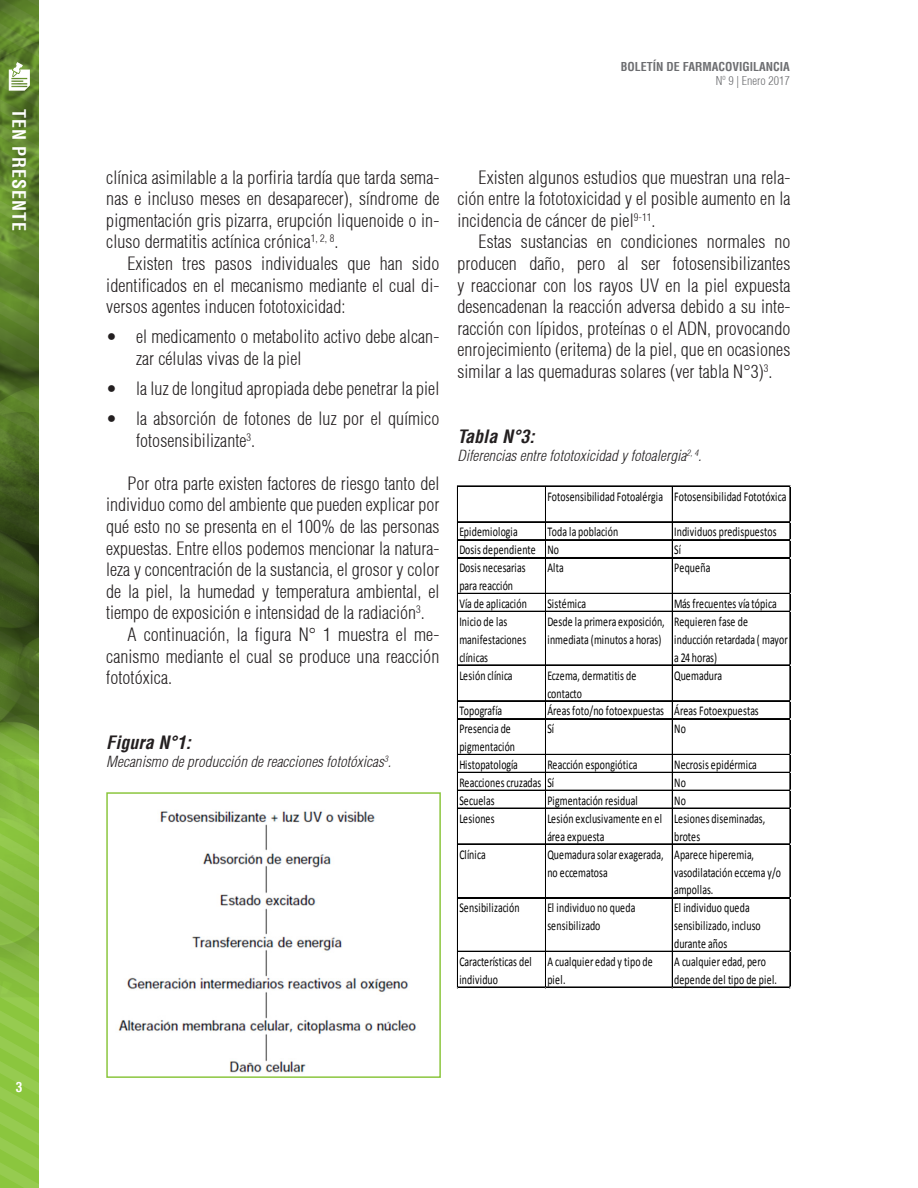
<style>
.page{position:relative;width:918px;height:1188px;background:#fff}
.page>*{position:absolute;margin:0;border:0;box-sizing:border-box;transform-origin:0 0}
.texto_normal_01{font:300 condensed 18px/21.6px "Helvetica";letter-spacing:.005em;color:#231f20;text-align:justify}
.texto_normal_numerad{font:300 condensed 18px/21.6px "Helvetica";letter-spacing:.005em;color:#231f20}
.graficos_A{font:italic 700 condensed 18px "Helvetica";letter-spacing:.005em;color:#231f20}
.t1{font:700 condensed 18px "Helvetica";letter-spacing:.05em;color:#fff}
.graficos_B{font:italic 300 condensed 15px "Helvetica";letter-spacing:.005em;color:#231f20}
.t2{font:700 condensed 13.5px "Helvetica";color:#fff}
.t3{font:13.35px/17.9px "Calibri";letter-spacing:.01em;color:#000;scale:.73 1}
.t4{font:700 condensed 12px "Helvetica";color:#6c6d70}
.t5{font:300 condensed 12px "Helvetica";color:#6c6d70}
</style>
<div class="page">
<svg style="left:0;top:0;width:39px;height:1188px;background:#689033"></svg>
<img style="left:118px;top:811px;width:298px;height:262px">
<div style="left:106px;top:792px;width:335px;height:286px;border:2px solid #8bc63e"></div>
<hr style="left:458px;top:486px;width:332px;height:1px;background:#000">
<hr style="left:458px;top:522px;width:332px;height:1px;background:#000">
<hr style="left:458px;top:539px;width:332px;height:1px;background:#000">
<hr style="left:458px;top:540px;width:332px;height:1px;background:#000">
<hr style="left:458px;top:557px;width:332px;height:1px;background:#000">
<hr style="left:458px;top:558px;width:332px;height:1px;background:#000">
<hr style="left:458px;top:593px;width:332px;height:1px;background:#000">
<hr style="left:458px;top:611px;width:332px;height:1px;background:#000">
<hr style="left:458px;top:665px;width:332px;height:1px;background:#000">
<hr style="left:458px;top:700px;width:332px;height:1px;background:#000">
<hr style="left:458px;top:701px;width:332px;height:1px;background:#000">
<hr style="left:458px;top:718px;width:332px;height:1px;background:#000">
<hr style="left:458px;top:719px;width:332px;height:1px;background:#000">
<hr style="left:458px;top:754px;width:332px;height:1px;background:#000">
<hr style="left:458px;top:772px;width:332px;height:1px;background:#000">
<hr style="left:458px;top:790px;width:332px;height:1px;background:#000">
<hr style="left:458px;top:808px;width:332px;height:1px;background:#000">
<hr style="left:458px;top:844px;width:332px;height:1px;background:#000">
<hr style="left:458px;top:897px;width:332px;height:1px;background:#000">
<hr style="left:458px;top:898px;width:332px;height:1px;background:#000">
<hr style="left:458px;top:951px;width:332px;height:1px;background:#000">
<hr style="left:457px;top:486px;width:1px;height:502px;background:#000">
<hr style="left:545px;top:487px;width:1px;height:501px;background:#000">
<hr style="left:672px;top:487px;width:1px;height:501px;background:#000">
<hr style="left:458px;top:987px;width:332px;height:1px;background:#000">
<hr style="left:790px;top:487px;width:1px;height:501px;background:#000">
<p class="t1" style="left:30px;top:109px;width:123px;rotate:90deg">TEN PRESENTE</p>
<p class="t2" style="left:16px;top:1078px;width:8px">3</p>
<p class="t4" style="left:621px;top:59px;width:170px">BOLETÍN DE FARMACOVIGILANCIA</p>
<p class="t5" style="left:716px;top:74px;width:75px">Nº 9 | Enero 2017</p>
<p class="texto_normal_01" style="left:106px;top:166px;width:335px">clínica asimilable a la porfiria tardía que tarda sema&shy;nas e incluso meses en desaparecer), síndrome de pigmentación gris pizarra, erupción liquenoide o in&shy;cluso dermatitis actínica crónica<sup>1,</sup> <sup>2,</sup> <sup>8</sup>.</p>
<p class="texto_normal_01" style="left:106px;top:253px;width:335px;text-indent:21px">Existen tres pasos individuales que han sido identificados en el mecanismo mediante el cual di&shy;versos agentes inducen fototoxicidad:</p>
<p class="texto_normal_numerad" style="left:136px;top:326px;width:305px;text-indent:-30px">• el medicamento o metabolito activo debe alcan&shy;zar células vivas de la piel</p>
<p class="texto_normal_numerad" style="left:106px;top:378px;width:335px">• la luz de longitud apropiada debe penetrar la piel</p>
<p class="texto_normal_numerad" style="left:136px;top:408px;width:305px;text-indent:-30px">• la absorción de fotones de luz por el químico fotosensibilizante<sup>3</sup>.</p>
<p class="texto_normal_01" style="left:106px;top:472px;width:335px;text-indent:21px">Por otra parte existen factores de riesgo tanto del individuo como del ambiente que pueden explicar por qué esto no se presenta en el 100% de las personas expuestas. Entre ellos podemos mencionar la natura&shy;leza y concentración de la sustancia, el grosor y color de la piel, la humedad y temperatura ambiental, el tiempo de exposición e intensidad de la radiación<sup>3</sup>.</p>
<p class="texto_normal_01" style="left:106px;top:624px;width:335px;text-indent:21px">A continuación, la figura N° 1 muestra el me&shy;canismo mediante el cual se produce una reacción fototóxica.</p>
<p class="graficos_A" style="left:106px;top:731px;width:86px">Figura N°1:</p>
<p class="graficos_B" style="left:106px;top:752px;width:286px">Mecanismo de producción de reacciones fototóxicas<sup>3</sup>.</p>
<p class="texto_normal_01" style="left:457px;top:166px;width:335px;text-indent:21px">Existen algunos estudios que muestran una rela&shy;ción entre la fototoxicidad y el posible aumento en la incidencia de cáncer de piel<sup>9-11</sup>.</p>
<p class="texto_normal_01" style="left:457px;top:231px;width:335px;text-indent:21px">Estas sustancias en condiciones normales no producen daño, pero al ser fotosensibilizantes y reaccionar con los rayos UV en la piel expuesta desencadenan la reacción adversa debido a su inte&shy;racción con lípidos, proteínas o el ADN, provocando enrojecimiento (eritema) de la piel, que en ocasiones similar a las quemaduras solares (ver tabla N°3)<sup>3</sup>.</p>
<p class="graficos_A" style="left:457px;top:425px;width:79px">Tabla N°3:</p>
<p class="graficos_B" style="left:457px;top:446px;width:246px">Diferencias entre fototoxicidad y fotoalergia<sup>2,</sup> <sup>4</sup>.</p>
<p class="t3" style="left:547px;top:487px;width:329px">Fotosensibilidad Fotoalérgia Fotosensibilidad Fototóxica</p>
<p class="t3" style="left:459px;top:523px;width:82px">Epidemiologia</p>
<p class="t3" style="left:547px;top:523px;width:99px">Toda la población</p>
<p class="t3" style="left:674px;top:523px;width:142px">Individuos predispuestos</p>
<p class="t3" style="left:459px;top:541px;width:138px">Dosis dependiente No</p>
<p class="t3" style="left:674px;top:541px;width:11px">Sí</p>
<p class="t3" style="left:459px;top:559px;width:92px">Dosis necesarias para reacción</p>
<p class="t3" style="left:547px;top:559px;width:24px">Alta</p>
<p class="t3" style="left:674px;top:559px;width:51px">Pequeña</p>
<p class="t3" style="left:459px;top:595px;width:94px">Vía de aplicación</p>
<p class="t3" style="left:547px;top:595px;width:55px">Sistémica</p>
<p class="t3" style="left:674px;top:595px;width:142px">Más frecuentes vía tópica</p>
<p class="t3" style="left:459px;top:613px;width:93px">Inicio de las manifestaciones clínicas</p>
<p class="t3" style="left:547px;top:613px;width:162px">Desde la primera exposición, inmediata (minutos a horas)</p>
<p class="t3" style="left:674px;top:613px;width:157px">Requieren fase de inducción retardada ( mayor a 24 horas)</p>
<p class="t3" style="left:459px;top:666px;width:75px">Lesión clínica</p>
<p class="t3" style="left:547px;top:666px;width:123px">Eczema, dermatitis de contacto</p>
<p class="t3" style="left:674px;top:666px;width:67px">Quemadura</p>
<p class="t3" style="left:459px;top:702px;width:60px">Topografía</p>
<p class="t3" style="left:547px;top:702px;width:291px">Áreas foto/no fotoexpuestas Áreas Fotoexpuestas</p>
<p class="t3" style="left:459px;top:720px;width:78px">Presencia de pigmentación</p>
<p class="t3" style="left:547px;top:720px;width:11px">Sí</p>
<p class="t3" style="left:674px;top:720px;width:18px">No</p>
<p class="t3" style="left:459px;top:756px;width:82px">Histopatología</p>
<p class="t3" style="left:547px;top:756px;width:125px">Reacción espongiótica</p>
<p class="t3" style="left:674px;top:756px;width:115px">Necrosis epidérmica</p>
<p class="t3" style="left:459px;top:774px;width:131px">Reacciones cruzadas Sí</p>
<p class="t3" style="left:674px;top:774px;width:18px">No</p>
<p class="t3" style="left:459px;top:792px;width:50px">Secuelas</p>
<p class="t3" style="left:547px;top:792px;width:125px">Pigmentación residual</p>
<p class="t3" style="left:674px;top:792px;width:18px">No</p>
<p class="t3" style="left:459px;top:810px;width:50px">Lesiones</p>
<p class="t3" style="left:547px;top:810px;width:158px">Lesión exclusivamente en el área expuesta</p>
<p class="t3" style="left:674px;top:810px;width:126px">Lesiones diseminadas, brotes</p>
<p class="t3" style="left:459px;top:845px;width:38px">Clínica</p>
<p class="t3" style="left:547px;top:845px;width:161px">Quemadura solar exagerada, no eccematosa</p>
<p class="t3" style="left:674px;top:845px;width:148px">Aparece hiperemia, vasodilatación eccema y/o ampollas.</p>
<p class="t3" style="left:459px;top:899px;width:84px">Sensibilización</p>
<p class="t3" style="left:547px;top:899px;width:122px">El individuo no queda sensibilizado</p>
<p class="t3" style="left:674px;top:899px;width:120px">El individuo queda sensibilizado, incluso durante años</p>
<p class="t3" style="left:459px;top:953px;width:101px">Características del individuo</p>
<p class="t3" style="left:547px;top:953px;width:146px">A cualquier edad y tipo de piel.</p>
<p class="t3" style="left:674px;top:953px;width:143px">A cualquier edad, pero depende del tipo de piel.</p>
</div>
